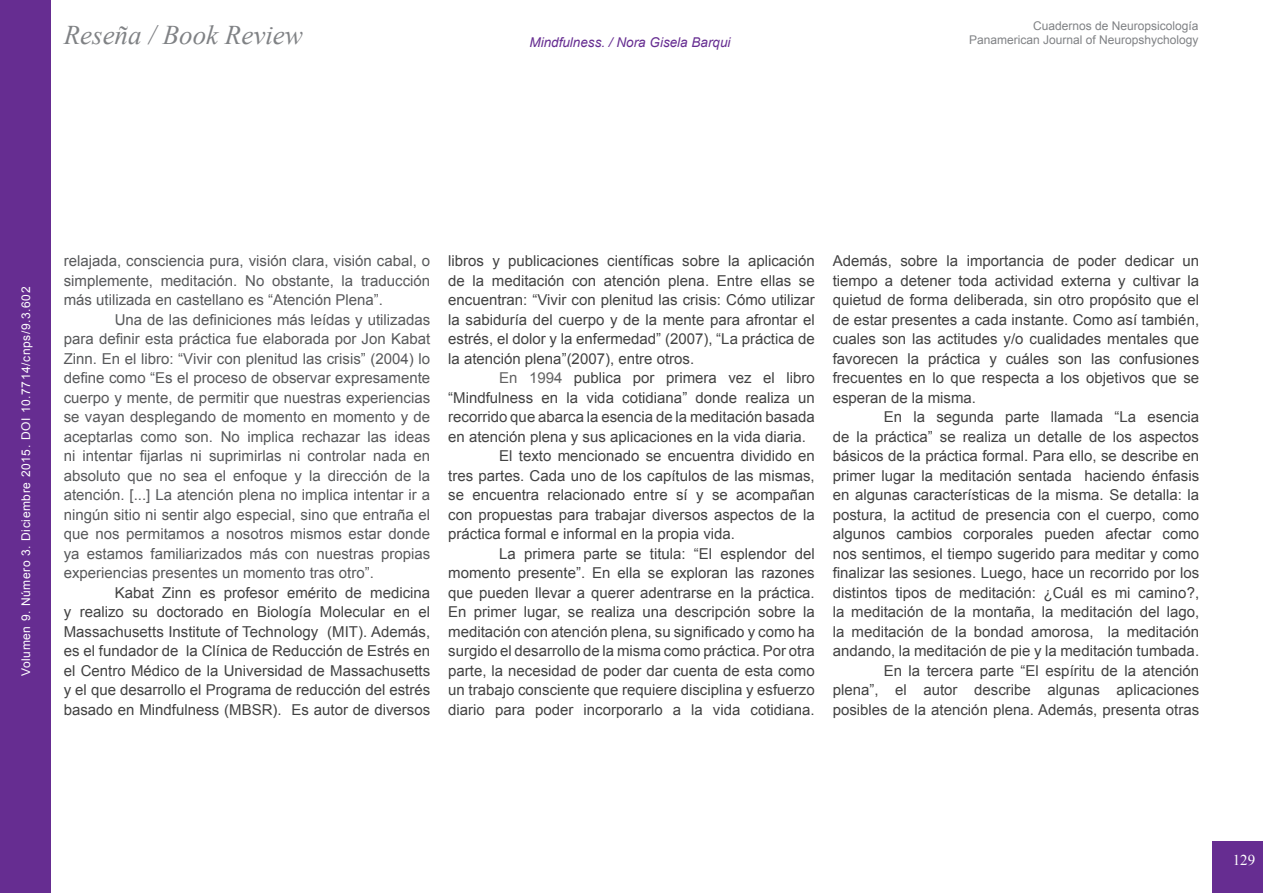
<style>
.page{position:relative;width:1263px;height:893px;background:#fff}
.page>*{position:absolute;margin:0;border:0;box-sizing:border-box;transform-origin:0 0}
.t1{font:italic 27px "Times New Roman";color:#808285}
.t2{font:15px/19.5px "Arial";color:#424242;text-align:justify}
.t3{font:15px/19.5px "Arial";color:#58595b;text-align:justify}
.t4{font:15px "Times New Roman";color:#fff}
.t5{font:italic 13.5px "Arial";color:#662d91}
.t6{font:12px "Arial";color:#808285}
.t7{font:12px "Arial";letter-spacing:.05em;color:#fff}
.s1{color:#636363}
</style>
<div class="page">
<div style="left:0;top:0;width:51px;height:893px;background:#662d91"></div>
<div style="left:1212px;top:841px;width:51px;height:52px;background:#662d91"></div>
<p class="t6" style="left:1033px;top:18px;width:167px">Cuadernos de Neuropsicología</p>
<h1 class="t1" style="left:64px;top:17px;width:241px">Reseña / Book Review</h1>
<p class="t6" style="left:969px;top:32px;width:231px">Panamerican Journal of Neuropshychology</p>
<p class="t5" style="left:529px;top:34px;width:203px">Mindfulness. / Nora Gisela Barqui</p>
<p class="t7" style="left:18px;top:676px;width:391px;rotate:-90deg">Volumen 9. Número 3. Diciembre 2015. DOI 10.7714/cnps/9.3.602</p>
<p class="t3" style="left:64px;top:251px;width:368px">relajada, consciencia pura, visión clara, visión cabal, o simplemente, meditación. No obstante, la traducción más utilizada en castellano es “Atención Plena”.</p>
<p class="t3" style="left:64px;top:310px;width:368px;text-indent:51px">Una de las definiciones más leídas y utilizadas para definir esta práctica fue elaborada por Jon Kabat Zinn. En el libro: “Vivir con plenitud las crisis” (2004) lo define como “Es el proceso de observar expresamente cuerpo y mente, de permitir que nuestras experiencias se vayan desplegando de momento en momento y de aceptarlas como son. No implica rechazar las ideas ni intentar fijarlas ni suprimirlas ni controlar nada en absoluto que no sea el enfoque y la dirección de la atención. [...] La atención plena no implica intentar ir a ningún sitio ni sentir algo especial, sino que entraña el que nos permitamos a nosotros mismos estar donde ya estamos familiarizados más con nuestras propias experiencias presentes un momento tras otro”.</p>
<p class="t2" style="left:64px;top:583px;width:368px;text-indent:51px">Kabat Zinn es profesor emérito de medicina y realizo su doctorado en Biología Molecular en el Massachusetts Institute of Technology (MIT). Además, es el fundador de la Clínica de Reducción de Estrés en el Centro Médico de la Universidad de Massachusetts y el que desarrollo el Programa de reducción del estrés basado en Mindfulness (MBSR). Es autor de diversos</p>
<p class="t2" style="left:448px;top:251px;width:368px">libros y publicaciones científicas sobre la aplicación de la meditación con atención plena. Entre ellas se encuentran: “Vivir con plenitud las crisis: Cómo utilizar la sabiduría del cuerpo y de la mente para afrontar el estrés, el dolor y la enfermedad” (2007), “La práctica de la atención plena”(2007), entre otros.</p>
<p class="t2" style="left:499px;top:368px;width:317px"><span class="s1">En 1994</span> publica por primera vez el libro</p>
<p class="t2" style="left:448px;top:388px;width:368px">“Mindfulness en la vida cotidiana” donde realiza un</p>
<p class="t2" style="left:448px;top:407px;width:368px">recorrido que abarca la esencia de la meditación basada</p>
<p class="t2" style="left:448px;top:427px;width:359px">en atención plena y sus aplicaciones en la vida diaria.</p>
<p class="t2" style="left:499px;top:446px;width:317px">El texto mencionado se encuentra dividido en</p>
<p class="t2" style="left:448px;top:466px;width:368px">tres partes. Cada uno de los capítulos de las mismas,</p>
<p class="t2" style="left:448px;top:485px;width:368px">se encuentra relacionado entre sí y se acompañan</p>
<p class="t2" style="left:448px;top:505px;width:368px">con propuestas para trabajar diversos aspectos de la</p>
<p class="t2" style="left:448px;top:524px;width:288px">práctica formal e informal en la propia vida.</p>
<p class="t2" style="left:499px;top:544px;width:317px">La primera parte se titula: “El esplendor del</p>
<p class="t2" style="left:448px;top:563px;width:368px">momento presente”. En ella se exploran las razones</p>
<p class="t2" style="left:448px;top:583px;width:368px">que pueden llevar a querer adentrarse en la práctica.</p>
<p class="t2" style="left:448px;top:602px;width:368px">En primer lugar, se realiza una descripción sobre la</p>
<p class="t2" style="left:448px;top:622px;width:368px">meditación con atención plena, su significado y como ha</p>
<p class="t2" style="left:448px;top:641px;width:368px">surgido el desarrollo de la misma como práctica. Por otra</p>
<p class="t2" style="left:448px;top:661px;width:368px">parte, la necesidad de poder dar cuenta de esta como</p>
<p class="t2" style="left:448px;top:680px;width:368px">un trabajo consciente que requiere disciplina y esfuerzo</p>
<p class="t2" style="left:448px;top:700px;width:368px">diario para poder incorporarlo a la vida cotidiana.</p>
<p class="t2" style="left:833px;top:251px;width:368px">Además, sobre la importancia de poder dedicar un tiempo a detener toda actividad externa y cultivar la quietud de forma deliberada, sin otro propósito que el de estar presentes a cada instante. Como así también, cuales son las actitudes y/o cualidades mentales que favorecen la práctica y cuáles son las confusiones frecuentes en lo que respecta a los objetivos que se esperan de la misma.</p>
<p class="t2" style="left:833px;top:407px;width:368px;text-align:right">En la segunda parte llamada “La esencia<br>de la práctica” se realiza un detalle de los aspectos básicos de la práctica formal. Para ello, se describe en primer lugar la meditación sentada haciendo énfasis en algunas características de la misma. Se detalla: la postura, la actitud de presencia con el cuerpo, como algunos cambios corporales pueden afectar como nos sentimos, el tiempo sugerido para meditar y como finalizar las sesiones. Luego, hace un recorrido por los distintos tipos de meditación: ¿Cuál es mi camino?, la meditación de la montaña, la meditación del lago, la meditación de la bondad amorosa, la meditación andando, la meditación de pie y la meditación tumbada.<br>En la tercera parte “El espíritu de la atención<br>plena”, el autor describe algunas aplicaciones posibles de la atención plena. Además, presenta otras</p>
<p class="t4" style="left:1233px;top:850px;width:24px">129</p>
</div>
